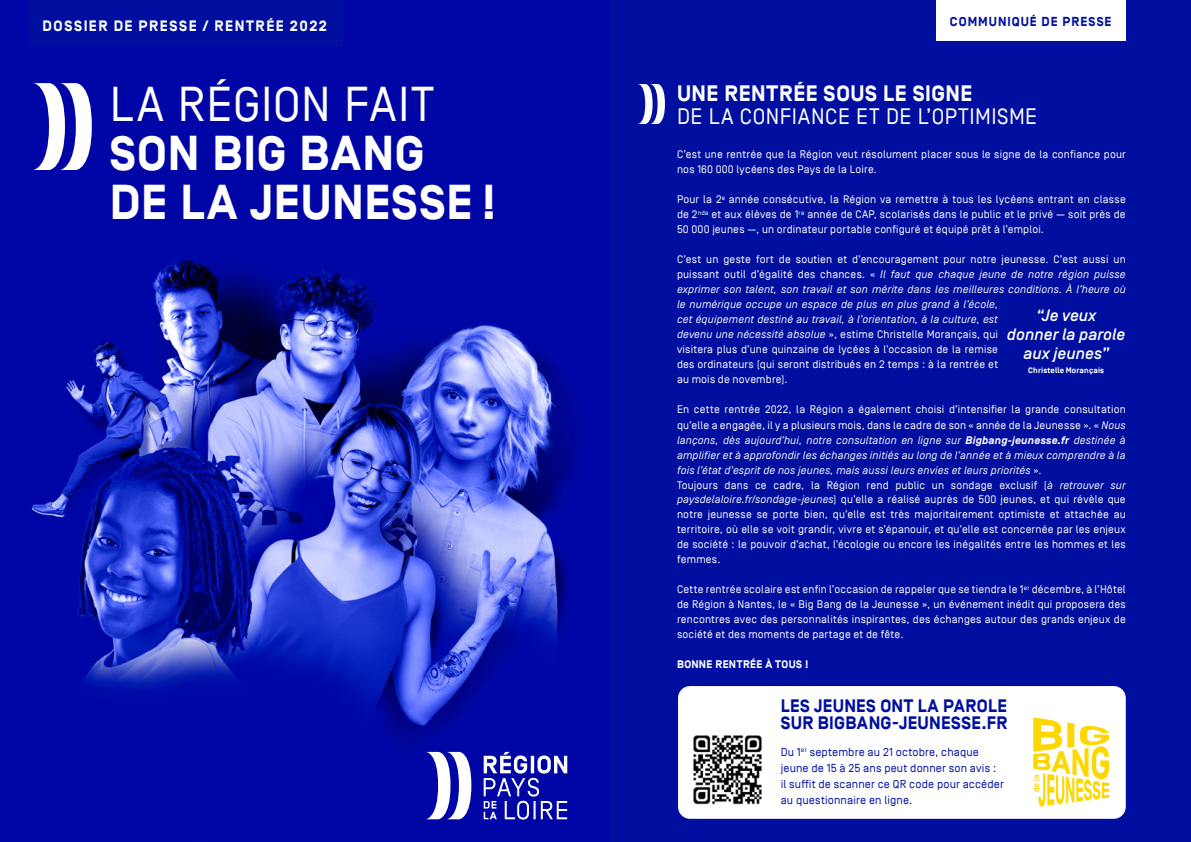
<style>
.page{position:relative;width:1191px;height:842px;background:#fff}
.page>*{position:absolute;margin:0;border:0;box-sizing:border-box;transform-origin:0 0}
.t1{font:700 48.7px/48.7px "Simplon Norm";letter-spacing:.015em;color:#fff}
.t2{font:48.7px "Simplon Norm";letter-spacing:.015em;color:#fff}
.t3{font:22.3px "Simplon Norm";letter-spacing:.02em;color:#fff}
.t4{font:700 22.3px "Simplon Norm";letter-spacing:.025em;color:#fff}
.t5{font:700 18px/17px "Simplon Norm";letter-spacing:.015em;color:#000fa0}
.t6{font:italic 500 16.4px/18.6px "Simplon Norm";color:#fff;text-align:center}
.t7{font:700 15px "Simplon Norm";letter-spacing:.1em;color:#fff}
.t8{font:700 13px "Simplon Norm";letter-spacing:.075em;color:#000fa0}
.t9{font:11.5px/16px "Simplon Norm";letter-spacing:.01em;color:#000fa0}
.t10{font:11px/15px "Simplon Norm";letter-spacing:.015em;color:#fff}
.t11{font:700 11px "Simplon Norm";letter-spacing:.04em;color:#fff}
.t12{font:700 8px "Simplon Norm";letter-spacing:.02em;color:#fff}
.s1{font-style:italic}
.s2{font-weight:700;font-style:italic}
</style>
<div class="page">
<div style="left:581px;top:0;width:610px;height:842px;background:#000fa0"></div>
<div style="left:678px;top:686px;width:447px;height:133px;background:#fff;border-radius:12px"></div>
<img style="left:693px;top:735px;width:69px;height:70px">
<svg style="left:638px;top:84px;width:27px;height:40px"></svg>
<svg style="left:1033px;top:717px;width:76px;height:90px"></svg>
<div style="left:935px;top:0;width:190px;height:40px;background:#fff"></div>
<img style="left:0;top:0;width:581px;height:842px">
<div style="left:28px;top:0;width:315px;height:45px;background:#000fa0"></div>
<svg style="left:426px;top:752px;width:45px;height:67px"></svg>
<svg style="left:484px;top:752px;width:83px;height:67px"></svg>
<svg style="left:33px;top:83px;width:59px;height:87px"></svg>
<h3 class="t7" style="left:43px;top:18px;width:286px">DOSSIER DE PRESSE / RENTRÉE 2022</h3>
<h1 class="t2" style="left:110px;top:79px;width:326px">LA RÉGION FAIT</h1>
<h1 class="t1" style="left:110px;top:132px;width:388px">SON BIG BANG<br>DE LA JEUNESSE !</h1>
<p class="t8" style="left:950px;top:15px;width:163px">COMMUNIQUÉ DE PRESSE</p>
<h2 class="t4" style="left:677px;top:81px;width:297px">UNE RENTRÉE SOUS LE SIGNE</h2>
<h2 class="t3" style="left:677px;top:105px;width:362px">DE LA CONFIANCE ET DE L’OPTIMISME</h2>
<p class="t10" style="left:677px;top:147px;width:450px">C’est une rentrée que la Région veut résolument placer sous le signe de la confiance pour nos 160 000 lycéens des Pays de la Loire.</p>
<p class="t10" style="left:677px;top:192px;width:450px;text-align:justify">Pour la 2<sup>e</sup> année consécutive, la Région va remettre à tous les lycéens entrant en classe de 2<sup>nde</sup> et aux élèves de 1<sup>re</sup> année de CAP, scolarisés dans le public et le privé — soit près de 50 000 jeunes —, un ordinateur portable configuré et équipé prêt à l’emploi.</p>
<p class="t10" style="left:677px;top:252px;width:450px">C’est un geste fort de soutien et d’encouragement pour notre jeunesse. C’est aussi un puissant outil d’égalité des chances. « <span class="s1">Il faut que chaque jeune de notre région puisse exprimer son talent, son travail et son mérite dans les meilleures conditions. À l’heure où le numérique occupe un espace de plus en plus grand à l’école,<br>cet équipement destiné au travail, à l’orientation, à la culture, est<br>devenu une nécessité absolue</span> », estime Christelle Morançais, qui<br>visitera plus d’une quinzaine de lycées à l’occasion de la remise<br>des ordinateurs (qui seront distribués en 2 temps : à la rentrée et<br>au mois de novembre).</p>
<p class="t10" style="left:677px;top:402px;width:450px">En cette rentrée 2022, la Région a également choisi d’intensifier la grande consultation qu’elle a engagée, il y a plusieurs mois, dans le cadre de son « année de la Jeunesse ». « <span class="s1">Nous lançons, dès aujourd’hui, notre consultation en ligne sur</span> <span class="s2">Bigbang-jeunesse.fr</span> <span class="s1">destinée à amplifier et à approfondir les échanges initiés au long de l’année et à mieux comprendre à la fois l’état d’esprit de nos jeunes, mais aussi leurs envies et leurs priorités</span> ».<br>Toujours dans ce cadre, la Région rend public un sondage exclusif (<span class="s1">à retrouver sur paysdelaloire.fr/sondage-jeunes</span>) qu’elle a réalisé auprès de 500 jeunes, et qui révèle que notre jeunesse se porte bien, qu’elle est très majoritairement optimiste et attachée au territoire, où elle se voit grandir, vivre et s’épanouir, et qu’elle est concernée par les enjeux de société : le pouvoir d’achat, l’écologie ou encore les inégalités entre les hommes et les femmes.</p>
<p class="t10" style="left:677px;top:582px;width:450px;text-align:justify">Cette rentrée scolaire est enfin l’occasion de rappeler que se tiendra le 1<sup>er</sup> décembre, à l’Hôtel de Région à Nantes, le « Big Bang de la Jeunesse », un événement inédit qui proposera des rencontres avec des personnalités inspirantes, des échanges autour des grands enjeux de société et des moments de partage et de fête.</p>
<p class="t11" style="left:677px;top:659px;width:133px">BONNE RENTRÉE À TOUS !</p>
<h3 class="t6" style="left:1007px;top:307px;width:120px">“Je veux<br>donner la parole aux jeunes”</h3>
<p class="t12" style="left:1028px;top:366px;width:77px">Christelle Morançais</p>
<h3 class="t5" style="left:780px;top:698px;width:228px">LES JEUNES ONT LA PAROLE<br>SUR BIGBANG-JEUNESSE.FR</h3>
<p class="t9" style="left:780px;top:744px;width:225px">Du 1<sup>er</sup> septembre au 21 octobre, chaque jeune de 15 à 25 ans peut donner son avis : il suffit de scanner ce QR code pour accéder au questionnaire en ligne.</p>
</div>
